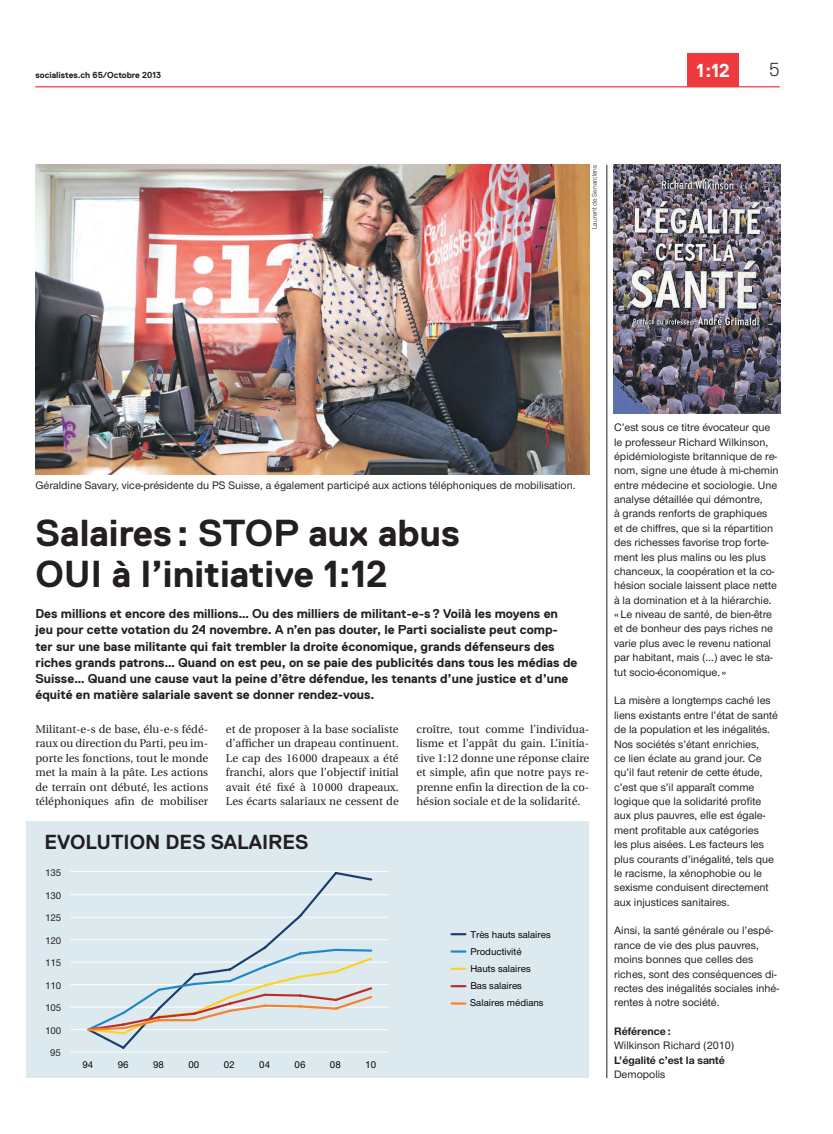
<style>
.page{position:relative;width:833px;height:1134px;background:#fff}
.page>*{position:absolute;margin:0;border:0;box-sizing:border-box;transform-origin:0 0}
.t1{font:700 37.5px "Replica";color:#231f20}
.t2{font:700 20.25px "Replica";color:#231f20}
.t3{font:700 18.75px "Replica";color:#fff}
.t4{font:300 18.75px "Replica";color:#231f20}
.t5{font:700 12.75px/16.2px "Replica";color:#231f20}
.t6{font:500 11.25px/14.4px "Nimbus San Nov";color:#231f20}
.t7{font:11.25px/14.4px "Utopia";color:#231f20;text-align:justify}
.t8{font:700 11.25px "Nimbus San Nov";color:#231f20}
.t9{font:500 10.12px "Nimbus San Nov";color:#000001}
.t10{font:500 10.12px "Nimbus San Nov";color:#231f20}
.t11{font:700 8.75px "Replica";color:#231f20}
.t12{font:6.88px "Nimbus San Nov";color:#231f20}
</style>
<div class="page">
<div style="left:687px;top:53px;width:51px;height:34px;background:#ee3a3e"></div>
<hr style="left:35px;top:86px;width:745px;height:1px;background:#ee3a3e">
<img style="left:613px;top:165px;width:167px;height:248px">
<img style="left:35px;top:165px;width:554px;height:309px">
<div style="left:27px;top:821px;width:562px;height:257px;background:#dce9ee"></div>
<hr style="left:70px;top:1052px;width:319px;height:1px;background:#fff">
<hr style="left:70px;top:1029px;width:319px;height:1px;background:#fff">
<hr style="left:70px;top:1007px;width:319px;height:1px;background:#fff">
<hr style="left:70px;top:984px;width:319px;height:1px;background:#fff">
<hr style="left:70px;top:962px;width:319px;height:1px;background:#fff">
<hr style="left:70px;top:939px;width:319px;height:1px;background:#fff">
<hr style="left:70px;top:917px;width:319px;height:1px;background:#fff">
<hr style="left:70px;top:894px;width:319px;height:1px;background:#fff">
<hr style="left:70px;top:871px;width:319px;height:1px;background:#fff">
<svg style="left:98px;top:872px;width:275px;height:177px"></svg>
<svg style="left:86px;top:947px;width:288px;height:89px"></svg>
<svg style="left:451px;top:933px;width:14px;height:2px"></svg>
<hr style="left:451px;top:950px;width:14px;height:3px;background:#1f86c8">
<svg style="left:451px;top:968px;width:14px;height:2px"></svg>
<svg style="left:451px;top:985px;width:14px;height:2px"></svg>
<svg style="left:451px;top:1002px;width:14px;height:2px"></svg>
<hr style="left:606px;top:165px;width:1px;height:913px;background:#231f20">
<p class="t11" style="left:35px;top:70px;width:127px">socialistes.ch 65/Octobre 2013</p>
<h3 class="t3" style="left:696px;top:60px;width:35px">1:12</h3>
<h3 class="t4" style="left:769px;top:59px;width:12px">5</h3>
<p class="t12" style="left:590px;top:229px;width:66px;rotate:-90deg">Laurent de Senarclens</p>
<p class="t6" style="left:35px;top:478px;width:541px">Géraldine Savary, vice-présidente du PS Suisse, a également participé aux actions téléphoniques de mobilisation.</p>
<h1 class="t1" style="left:35px;top:512px;width:170px">Salaires: STOP</h1>
<h1 class="t1" style="left:308px;top:512px;width:153px">aux abus</h1>
<h1 class="t1" style="left:35px;top:554px;width:22px">OUI</h1>
<h1 class="t1" style="left:112px;top:554px;width:277px">à l’initiative 1:12</h1>
<p class="t5" style="left:35px;top:605px;width:543px">Des millions et encore des millions… Ou des milliers de militant-e-s? Voilà les moyens en jeu pour cette votation du 24 novembre. A n’en pas douter, le Parti socialiste peut comp&shy;ter sur une base militante qui fait trembler la droite économique, grands défenseurs des riches grands patrons… Quand on est peu, on se paie des publicités dans tous les médias de Suisse… Quand une cause vaut la peine d’être défendue, les tenants d’une justice et d’une équité en matière salariale savent se donner rendez-vous.</p>
<p class="t7" style="left:35px;top:722px;width:174px">Militant-e-s de base, élu-e-s fédé&shy;raux ou direction du Parti, peu im&shy;porte les fonctions, tout le monde met la main à la pâte. Les actions de terrain ont débuté, les actions téléphoniques afin de mobiliser</p>
<p class="t7" style="left:416px;top:722px;width:174px">croître, tout comme l’individua&shy;lisme et l’appât du gain. L’initia&shy;tive 1:12 donne une réponse claire et simple, afin que notre pays re&shy;prenne enfin la direction de la co&shy;hésion sociale et de la solidarité.</p>
<p class="t7" style="left:226px;top:722px;width:174px">et de proposer à la base socialiste d’afficher un drapeau continuent.<br>Le cap des 16000 drapeaux a été franchi, alors que l’objectif initial avait été fixé à 10000 drapeaux.<br>Les écarts salariaux ne cessent de</p>
<h2 class="t2" style="left:44px;top:830px;width:266px">EVOLUTION DES SALAIRES</h2>
<p class="t10" style="left:45px;top:867px;width:18px">135</p>
<p class="t10" style="left:45px;top:889px;width:18px">130</p>
<p class="t10" style="left:45px;top:912px;width:18px">125</p>
<p class="t10" style="left:45px;top:934px;width:18px">120</p>
<p class="t10" style="left:45px;top:957px;width:18px">115</p>
<p class="t10" style="left:45px;top:979px;width:18px">110</p>
<p class="t10" style="left:45px;top:1002px;width:18px">105</p>
<p class="t10" style="left:45px;top:1024px;width:18px">100</p>
<p class="t10" style="left:50px;top:1047px;width:12px">95</p>
<p class="t9" style="left:82px;top:1059px;width:12px">94</p>
<p class="t9" style="left:118px;top:1059px;width:12px">96</p>
<p class="t9" style="left:153px;top:1059px;width:12px">98</p>
<p class="t9" style="left:188px;top:1059px;width:12px">00</p>
<p class="t9" style="left:224px;top:1059px;width:12px">02</p>
<p class="t9" style="left:259px;top:1059px;width:12px">04</p>
<p class="t9" style="left:294px;top:1059px;width:12px">06</p>
<p class="t9" style="left:330px;top:1059px;width:12px">08</p>
<p class="t9" style="left:365px;top:1059px;width:12px">10</p>
<p class="t9" style="left:470px;top:928px;width:82px">Très hauts salaires</p>
<p class="t9" style="left:470px;top:963px;width:62px">Hauts salaires</p>
<p class="t9" style="left:470px;top:945px;width:53px">Productivité</p>
<p class="t9" style="left:470px;top:980px;width:53px">Bas salaires</p>
<p class="t9" style="left:470px;top:997px;width:75px">Salaires médians</p>
<p class="t6" style="left:614px;top:420px;width:166px">C’est sous ce titre évocateur que le professeur Richard Wilkinson, épidémiologiste britannique de re&shy;nom, signe une étude à mi-chemin entre médecine et sociologie. Une analyse détaillée qui démontre,<br>à grands renforts de graphiques et de chiffres, que si la répartition des richesses favorise trop forte&shy;ment les plus malins ou les plus chanceux, la coopération et la co&shy;hésion sociale laissent place nette à la domination et à la hiérarchie. «Le niveau de santé, de bien-être et de bonheur des pays riches ne varie plus avec le revenu national par habitant, mais (…) avec le sta&shy;tut socio-économique. »</p>
<p class="t6" style="left:614px;top:693px;width:165px">La misère a longtemps caché les liens existants entre l’état de santé de la population et les inégalités.<br>Nos sociétés s’étant enrichies,<br>ce lien éclate au grand jour. Ce qu’il faut retenir de cette étude, c’est que s’il apparaît comme logique que la solidarité profite aux plus pauvres, elle est égale&shy;ment profitable aux catégories<br>les plus aisées. Les facteurs les plus courants d’inégalité, tels que le racisme, la xénophobie ou le sexisme conduisent directement aux injustices sanitaires.</p>
<p class="t6" style="left:614px;top:923px;width:166px">Ainsi, la santé générale ou l’espé&shy;rance de vie des plus pauvres, moins bonnes que celles des riches, sont des conséquences di&shy;rectes des inégalités sociales inhé&shy;rentes à notre société.</p>
<p class="t8" style="left:614px;top:1025px;width:58px">Référence:</p>
<p class="t6" style="left:614px;top:1038px;width:121px">Wilkinson Richard (2010)</p>
<p class="t8" style="left:614px;top:1053px;width:112px">L’égalité c’est la santé</p>
<p class="t6" style="left:614px;top:1067px;width:53px">Demopolis</p>
</div>
